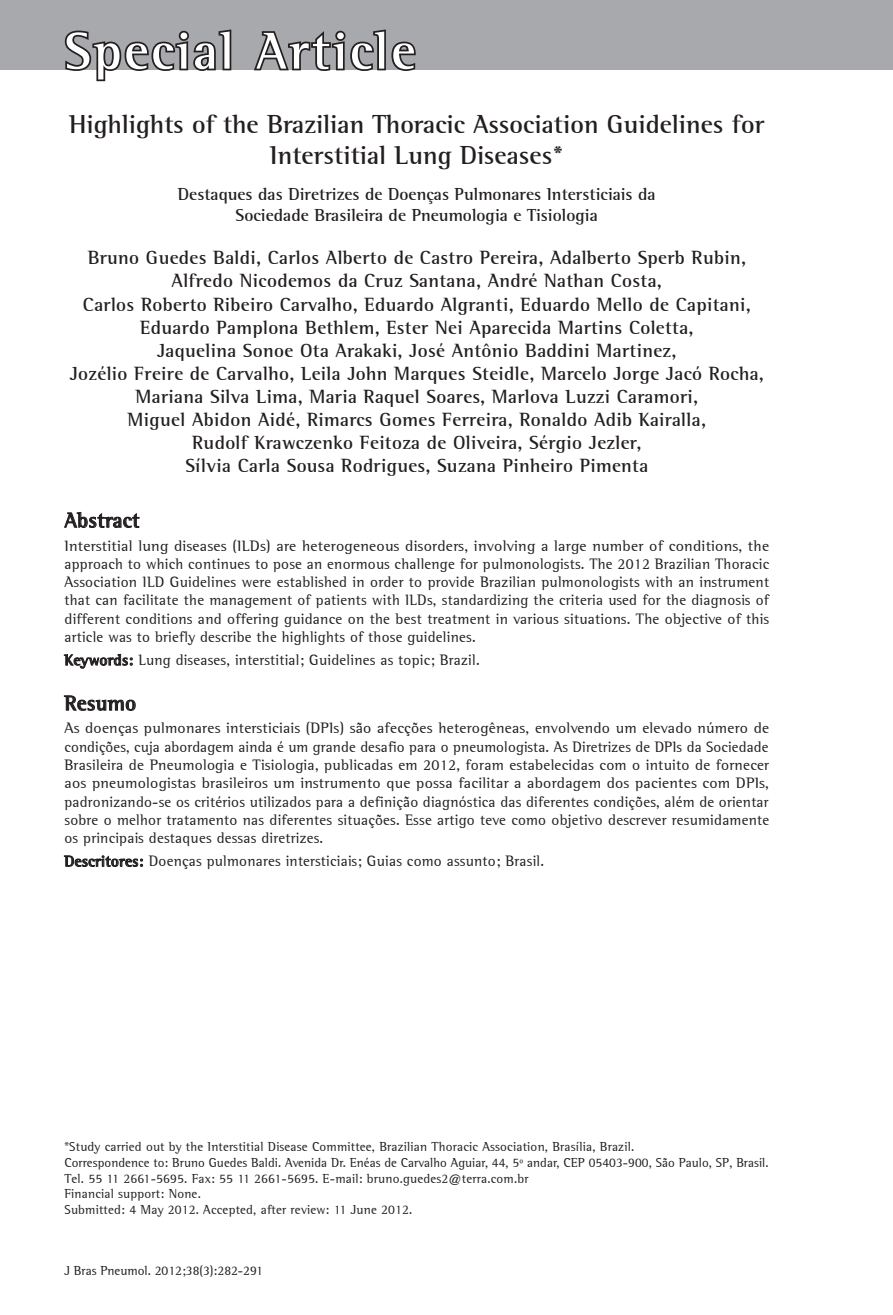
<style>
.page{position:relative;width:893px;height:1315px;background:#fff}
.page>*{position:absolute;margin:0;border:0;box-sizing:border-box;transform-origin:0 0}
.t1{font:700 52.5px "Libre Semi Serif S Si";letter-spacing:.05em;color:#fff}
.Título___1o_idioma{font:700 26.25px/31.5px "Libre Semi Serif S Si";color:#231f20;text-align:center}
.Resumo___título{font:700 21px "Libre Semi Serif S Si";letter-spacing:.015em;color:#231f20}
.Abstract___título{font:700 21px "Libre Semi Serif S Si";letter-spacing:.015em;color:#231f20}
.Autores{font:700 19.25px/23.1px "Libre Semi Serif S Si";letter-spacing:.015em;color:#231f20;text-align:center}
.Título___2o_idioma{font:700 17.5px/21px "Libre Semi Serif S Si";color:#231f20;text-align:center}
.Abstract{font:15.22px/18.2px "Libre Semi Serif S Si";letter-spacing:.015em;color:#231f20;text-align:justify;scale:1.04 1}
.Resumo{font:15.22px/18.2px "Libre Semi Serif S Si";letter-spacing:.015em;color:#231f20;text-align:justify;scale:1.05 1}
.Keywords{font:15.22px "Libre Semi Serif S Si";letter-spacing:.015em;color:#231f20}
.Palavras-chave{font:15.22px "Libre Semi Serif S Si";letter-spacing:.015em;color:#231f20}
.Endereço{font:13.12px "Libre Semi Serif S Si";letter-spacing:.015em;color:#231f20}
.rodapé{font:13.12px "Libre Semi Serif S Si";color:#231f20}
.s1{font-weight:700}
</style>
<div class="page">
<div style="left:0;top:0;width:893px;height:70px;background:#a8a9ad"></div>
<svg style="left:65px;top:512px;width:74px;height:16px"></svg>
<svg style="left:64px;top:654px;width:69px;height:14px"></svg>
<svg style="left:64px;top:696px;width:71px;height:14px"></svg>
<svg style="left:64px;top:855px;width:79px;height:11px"></svg>
<svg style="left:64px;top:29px;width:168px;height:53px"></svg>
<svg style="left:254px;top:29px;width:162px;height:42px"></svg>
<h1 class="t1" style="left:64px;top:19px;width:353px">Special Article</h1>
<p class="Título___1o_idioma" style="left:69px;top:108px;width:697px">Highlights of the Brazilian Thoracic Association Guidelines for<br>Interstitial Lung Diseases*</p>
<p class="Título___2o_idioma" style="left:178px;top:184px;width:479px">Destaques das Diretrizes de Doenças Pulmonares Intersticiais da<br>Sociedade Brasileira de Pneumologia e Tisiologia</p>
<p class="Autores" style="left:70px;top:246px;width:696px">Bruno Guedes Baldi, Carlos Alberto de Castro Pereira, Adalberto Sperb Rubin, Alfredo Nicodemos da Cruz Santana, André Nathan Costa,<br>Carlos Roberto Ribeiro Carvalho, Eduardo Algranti, Eduardo Mello de Capitani, Eduardo Pamplona Bethlem, Ester Nei Aparecida Martins Coletta,<br>Jaquelina Sonoe Ota Arakaki, José Antônio Baddini Martinez,<br>Jozélio Freire de Carvalho, Leila John Marques Steidle, Marcelo Jorge Jacó Rocha, Mariana Silva Lima, Maria Raquel Soares, Marlova Luzzi Caramori,<br>Miguel Abidon Aidé, Rimarcs Gomes Ferreira, Ronaldo Adib Kairalla,<br>Rudolf Krawczenko Feitoza de Oliveira, Sérgio Jezler,<br>Sílvia Carla Sousa Rodrigues, Suzana Pinheiro Pimenta</p>
<p class="Resumo___título" style="left:64px;top:507px;width:76px">Abstract</p>
<p class="Resumo" style="left:64px;top:536px;width:673px">Interstitial lung diseases (ILDs) are heterogeneous disorders, involving a large number of conditions, the approach to which continues to pose an enormous challenge for pulmonologists. The 2012 Brazilian Thoracic Association ILD Guidelines were established in order to provide Brazilian pulmonologists with an instrument that can facilitate the management of patients with ILDs, standardizing the criteria used for the diagnosis of different conditions and offering guidance on the best treatment in various situations. The objective of this article was to briefly describe the highlights of those guidelines.</p>
<p class="Palavras-chave" style="left:64px;top:651px;width:417px"><span class="s1">Keywords:</span> Lung diseases, interstitial; Guidelines as topic; Brazil.</p>
<p class="Abstract___título" style="left:64px;top:690px;width:73px">Resumo</p>
<p class="Abstract" style="left:64px;top:719px;width:679px">As doenças pulmonares intersticiais (DPIs) são afecções heterogêneas, envolvendo um elevado número de condições, cuja abordagem ainda é um grande desafio para o pneumologista. As Diretrizes de DPIs da Sociedade Brasileira de Pneumologia e Tisiologia, publicadas em 2012, foram estabelecidas com o intuito de fornecer aos pneumologistas brasileiros um instrumento que possa facilitar a abordagem dos pacientes com DPIs, padronizando-se os critérios utilizados para a definição diagnóstica das diferentes condições, além de orientar sobre o melhor tratamento nas diferentes situações. Esse artigo teve como objetivo descrever resumidamente os principais destaques dessas diretrizes.</p>
<p class="Keywords" style="left:64px;top:852px;width:481px"><span class="s1">Descritores:</span> Doenças pulmonares intersticiais; Guias como assunto; Brasil.</p>
<p class="Endereço" style="left:64px;top:1139px;width:571px">*Study carried out by the Interstitial Disease Committee, Brazilian Thoracic Association, Brasília, Brazil.</p>
<p class="Endereço" style="left:64px;top:1154px;width:706px">Correspondence to: Bruno Guedes Baldi. Avenida Dr. Enéas de Carvalho Aguiar, 44, 5º andar, CEP 05403-900, São Paulo, SP, Brasil.</p>
<p class="Endereço" style="left:64px;top:1170px;width:465px">Tel. 55 11 2661-5695. Fax: 55 11 2661-5695. E-mail: bruno.guedes2@terra.com.br</p>
<p class="Endereço" style="left:64px;top:1186px;width:138px">Financial support: None.</p>
<p class="Endereço" style="left:64px;top:1202px;width:349px">Submitted: 4 May 2012. Accepted, after review: 11 June 2012.</p>
<p class="rodapé" style="left:64px;top:1263px;width:200px">J Bras Pneumol. 2012;38(3):282-291</p>
</div>
